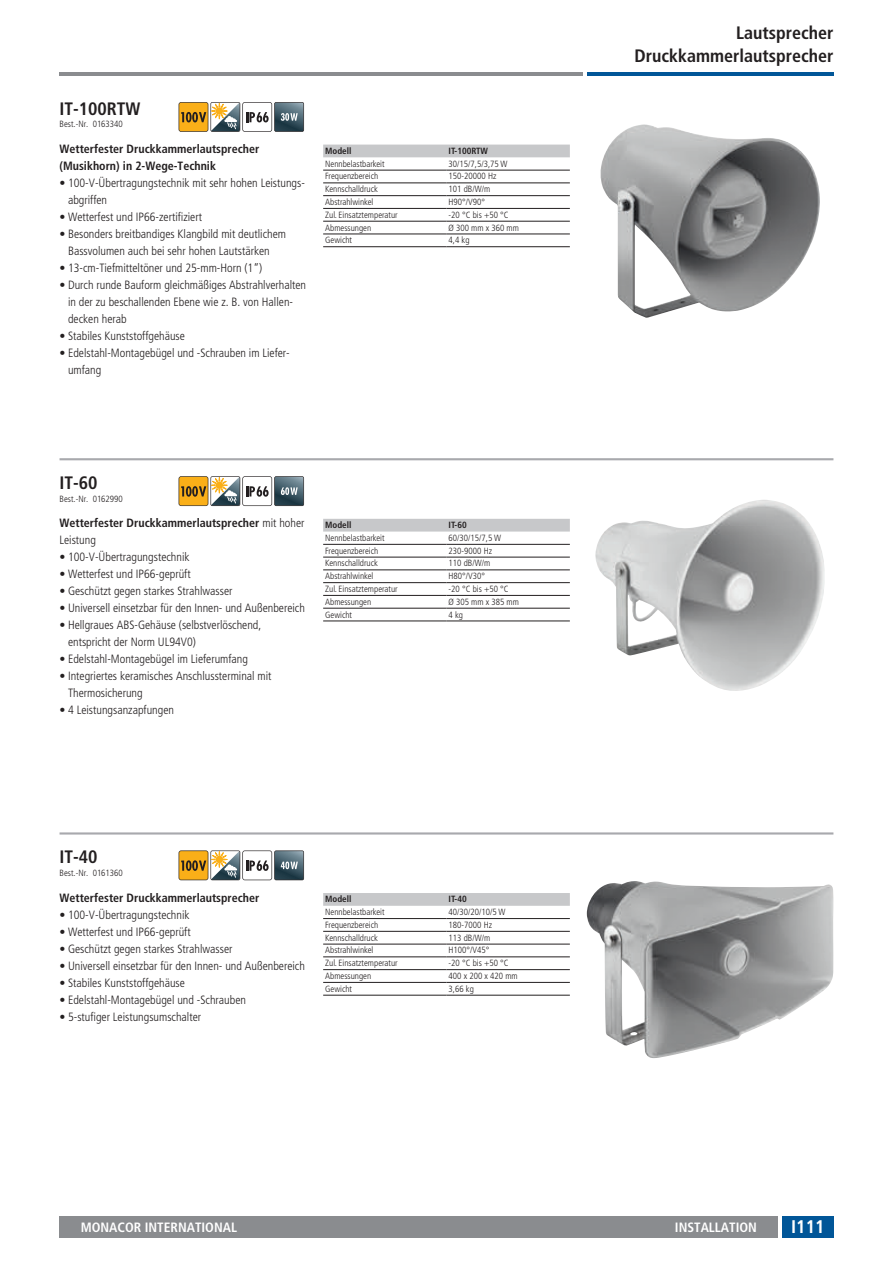
<style>
.page{position:relative;width:893px;height:1263px;background:#fff}
.page>*{position:absolute;margin:0;border:0;box-sizing:border-box;transform-origin:0 0}
.t1{font:700 condensed 18.3px "Frutiger LT Pro";color:#fff}
.t2{font:700 condensed 18px/22.5px "Frutiger LT Pro";color:#231f20;text-align:right}
.t3{font:700 condensed 13.5px "Frutiger LT Pro";color:#fff}
.t4{font:300 condensed 12px/17px "Frutiger LT Pro";color:#231f20}
.t5{font:700 condensed 12px/17px "Frutiger LT Pro";color:#231f20}
.t6{font:300 condensed 9px "Frutiger LT Pro";color:#231f20}
.t7{font:700 condensed 9px "Frutiger LT Pro";color:#231f20}
.s1{font-weight:300}
</style>
<div class="page">
<hr style="left:587px;top:72px;width:246px;height:3px;background:#015698">
<div style="left:782px;top:1216px;width:51px;height:21px;background:#015698"></div>
<div style="left:60px;top:1216px;width:718px;height:21px;background:#8a8c8f"></div>
<hr style="left:60px;top:72px;width:523px;height:3px;background:#8a8c8f">
<svg style="left:179px;top:102px;width:125px;height:30px"></svg>
<div style="left:323px;top:145px;width:247px;height:12px;background:#c7c8ca"></div>
<hr style="left:323px;top:170px;width:123px;height:1px;background:#231f20">
<hr style="left:446px;top:170px;width:124px;height:1px;background:#231f20">
<hr style="left:323px;top:183px;width:123px;height:1px;background:#231f20">
<hr style="left:446px;top:183px;width:124px;height:1px;background:#231f20">
<hr style="left:323px;top:195px;width:123px;height:1px;background:#231f20">
<hr style="left:446px;top:195px;width:124px;height:1px;background:#231f20">
<hr style="left:323px;top:208px;width:123px;height:1px;background:#231f20">
<hr style="left:446px;top:208px;width:124px;height:1px;background:#231f20">
<hr style="left:323px;top:221px;width:123px;height:1px;background:#231f20">
<hr style="left:446px;top:221px;width:124px;height:1px;background:#231f20">
<hr style="left:323px;top:234px;width:123px;height:1px;background:#231f20">
<hr style="left:323px;top:246px;width:123px;height:1px;background:#231f20">
<hr style="left:446px;top:234px;width:124px;height:1px;background:#231f20">
<hr style="left:446px;top:246px;width:124px;height:1px;background:#231f20">
<svg style="left:179px;top:476px;width:125px;height:30px"></svg>
<svg style="left:323px;top:519px;width:247px;height:13px;background:#c8c9cb"></svg>
<hr style="left:323px;top:544px;width:123px;height:1px;background:#231f20">
<hr style="left:446px;top:544px;width:124px;height:1px;background:#231f20">
<hr style="left:323px;top:557px;width:123px;height:1px;background:#231f20">
<hr style="left:446px;top:557px;width:124px;height:1px;background:#231f20">
<hr style="left:323px;top:570px;width:123px;height:1px;background:#231f20">
<hr style="left:446px;top:570px;width:124px;height:1px;background:#231f20">
<hr style="left:323px;top:582px;width:123px;height:1px;background:#231f20">
<hr style="left:446px;top:582px;width:124px;height:1px;background:#231f20">
<hr style="left:323px;top:595px;width:123px;height:1px;background:#231f20">
<hr style="left:446px;top:595px;width:124px;height:1px;background:#231f20">
<hr style="left:323px;top:608px;width:123px;height:1px;background:#231f20">
<hr style="left:323px;top:621px;width:123px;height:1px;background:#231f20">
<hr style="left:446px;top:608px;width:124px;height:1px;background:#231f20">
<hr style="left:446px;top:621px;width:124px;height:1px;background:#231f20">
<svg style="left:179px;top:850px;width:125px;height:30px"></svg>
<svg style="left:323px;top:893px;width:247px;height:13px;background:#c7c8ca"></svg>
<hr style="left:323px;top:918px;width:123px;height:1px;background:#231f20">
<hr style="left:446px;top:918px;width:124px;height:1px;background:#231f20">
<hr style="left:323px;top:931px;width:123px;height:1px;background:#231f20">
<hr style="left:446px;top:931px;width:124px;height:1px;background:#231f20">
<hr style="left:323px;top:944px;width:123px;height:1px;background:#231f20">
<hr style="left:446px;top:944px;width:124px;height:1px;background:#231f20">
<hr style="left:323px;top:956px;width:123px;height:1px;background:#231f20">
<hr style="left:446px;top:956px;width:124px;height:1px;background:#231f20">
<hr style="left:323px;top:969px;width:123px;height:1px;background:#231f20">
<hr style="left:446px;top:969px;width:124px;height:1px;background:#231f20">
<hr style="left:323px;top:982px;width:123px;height:1px;background:#231f20">
<hr style="left:323px;top:995px;width:123px;height:1px;background:#231f20">
<hr style="left:446px;top:982px;width:124px;height:1px;background:#231f20">
<hr style="left:446px;top:995px;width:124px;height:1px;background:#231f20">
<img style="left:600px;top:125px;width:220px;height:193px">
<img style="left:595px;top:500px;width:230px;height:191px">
<hr style="left:60px;top:458px;width:773px;height:2px;background:#a8a9ad">
<img style="left:587px;top:881px;width:246px;height:177px">
<hr style="left:60px;top:832px;width:773px;height:2px;background:#a8a9ad">
<h2 class="t2" style="left:60px;top:97px;width:83px">IT-100RTW</h2>
<p class="t6" style="left:60px;top:119px;width:65px">Best.-Nr. 0163340</p>
<p class="t5" style="left:60px;top:140px;width:201px">Wetterfester Druckkammerlautsprecher (Musikhorn) in 2-Wege-Technik</p>
<p class="t4" style="left:68px;top:175px;width:238px;text-indent:-9px">• 100-V-Übertragungstechnik mit sehr hohen Leistungs&shy;abgriffen</p>
<p class="t4" style="left:60px;top:209px;width:144px">• Wetterfest und IP66-zertifiziert</p>
<p class="t4" style="left:68px;top:226px;width:220px;text-indent:-9px">• Besonders breitbandiges Klangbild mit deutlichem<br>Bassvolumen auch bei sehr hohen Lautstärken</p>
<p class="t4" style="left:60px;top:260px;width:204px">• 13-cm-Tiefmitteltöner und 25-mm-Horn (1“)</p>
<p class="t4" style="left:68px;top:277px;width:240px;text-indent:-9px">• Durch runde Bauform gleichmäßiges Abstrahlverhalten in der zu beschallenden Ebene wie z. B. von Hallen&shy;decken herab</p>
<p class="t4" style="left:60px;top:328px;width:127px">• Stabiles Kunststoffgehäuse</p>
<p class="t4" style="left:68px;top:345px;width:223px;text-indent:-9px">• Edelstahl-Montagebügel und -Schrauben im Liefer&shy;umfang</p>
<p class="t7" style="left:325px;top:145px;width:28px">Modell</p>
<p class="t7" style="left:449px;top:145px;width:41px">IT-100RTW</p>
<p class="t6" style="left:325px;top:158px;width:61px">Nennbelastbarkeit</p>
<p class="t6" style="left:449px;top:158px;width:60px">30/15/7,5/3,75 W</p>
<p class="t6" style="left:325px;top:171px;width:55px">Frequenzbereich</p>
<p class="t6" style="left:449px;top:171px;width:49px">150‑20000 Hz</p>
<p class="t6" style="left:325px;top:184px;width:54px">Kennschalldruck</p>
<p class="t6" style="left:449px;top:184px;width:43px">101 dB/W/m</p>
<p class="t6" style="left:325px;top:197px;width:50px">Abstrahlwinkel</p>
<p class="t6" style="left:449px;top:197px;width:38px">H90°/V90°</p>
<p class="t6" style="left:325px;top:210px;width:74px">Zul. Einsatztemperatur</p>
<p class="t6" style="left:449px;top:210px;width:62px">-20 °C bis +50 °C</p>
<p class="t6" style="left:325px;top:222px;width:48px">Abmessungen</p>
<p class="t6" style="left:449px;top:222px;width:72px">Ø 300 mm x 360 mm</p>
<p class="t6" style="left:325px;top:235px;width:28px">Gewicht</p>
<p class="t6" style="left:449px;top:235px;width:22px">4,4 kg</p>
<h2 class="t2" style="left:60px;top:471px;width:40px">IT-60</h2>
<p class="t6" style="left:60px;top:493px;width:65px">Best.-Nr. 0162990</p>
<p class="t5" style="left:60px;top:515px;width:246px">Wetterfester Druckkammerlautsprecher <span class="s1">mit hoher<br>Leistung</span></p>
<p class="t4" style="left:60px;top:549px;width:132px">• 100‑V‑Übertragungstechnik</p>
<p class="t4" style="left:60px;top:566px;width:133px">• Wetterfest und IP66-geprüft</p>
<p class="t4" style="left:60px;top:583px;width:174px">• Geschützt gegen starkes Strahlwasser</p>
<p class="t4" style="left:60px;top:600px;width:247px">• Universell einsetzbar für den Innen- und Außenbereich</p>
<p class="t4" style="left:68px;top:617px;width:195px;text-indent:-9px">• Hellgraues ABS‑Gehäuse (selbstverlöschend, entspricht der Norm UL94V0)</p>
<p class="t4" style="left:60px;top:651px;width:190px">• Edelstahl-Montagebügel im Lieferumfang</p>
<p class="t4" style="left:68px;top:668px;width:205px;text-indent:-9px">• Integriertes keramisches Anschlussterminal mit<br>Thermosicherung</p>
<p class="t4" style="left:60px;top:702px;width:116px">• 4 Leistungsanzapfungen</p>
<p class="t7" style="left:325px;top:520px;width:28px">Modell</p>
<p class="t7" style="left:449px;top:520px;width:20px">IT-60</p>
<p class="t6" style="left:325px;top:533px;width:61px">Nennbelastbarkeit</p>
<p class="t6" style="left:449px;top:533px;width:54px">60/30/15/7,5 W</p>
<p class="t6" style="left:325px;top:545px;width:55px">Frequenzbereich</p>
<p class="t6" style="left:449px;top:545px;width:45px">230‑9000 Hz</p>
<p class="t6" style="left:325px;top:558px;width:54px">Kennschalldruck</p>
<p class="t6" style="left:449px;top:558px;width:43px">110 dB/W/m</p>
<p class="t6" style="left:325px;top:571px;width:50px">Abstrahlwinkel</p>
<p class="t6" style="left:449px;top:571px;width:38px">H80°/V30°</p>
<p class="t6" style="left:325px;top:584px;width:74px">Zul. Einsatztemperatur</p>
<p class="t6" style="left:449px;top:584px;width:62px">-20 °C bis +50 °C</p>
<p class="t6" style="left:325px;top:596px;width:48px">Abmessungen</p>
<p class="t6" style="left:449px;top:596px;width:72px">Ø 305 mm x 385 mm</p>
<p class="t6" style="left:325px;top:609px;width:28px">Gewicht</p>
<p class="t6" style="left:449px;top:609px;width:16px">4 kg</p>
<h2 class="t2" style="left:60px;top:846px;width:40px">IT-40</h2>
<p class="t6" style="left:60px;top:868px;width:65px">Best.-Nr. 0161360</p>
<p class="t5" style="left:60px;top:889px;width:201px">Wetterfester Druckkammerlautsprecher</p>
<p class="t4" style="left:60px;top:906px;width:132px">• 100‑V‑Übertragungstechnik</p>
<p class="t4" style="left:60px;top:923px;width:133px">• Wetterfest und IP66-geprüft</p>
<p class="t4" style="left:60px;top:940px;width:174px">• Geschützt gegen starkes Strahlwasser</p>
<p class="t4" style="left:60px;top:957px;width:247px">• Universell einsetzbar für den Innen- und Außenbereich</p>
<p class="t4" style="left:60px;top:974px;width:127px">• Stabiles Kunststoffgehäuse</p>
<p class="t4" style="left:60px;top:991px;width:188px">• Edelstahl-Montagebügel und -Schrauben</p>
<p class="t4" style="left:60px;top:1008px;width:143px">• 5-stufiger Leistungsumschalter</p>
<p class="t7" style="left:325px;top:894px;width:28px">Modell</p>
<p class="t7" style="left:449px;top:894px;width:20px">IT-40</p>
<p class="t6" style="left:325px;top:907px;width:61px">Nennbelastbarkeit</p>
<p class="t6" style="left:449px;top:907px;width:58px">40/30/20/10/5 W</p>
<p class="t6" style="left:325px;top:920px;width:55px">Frequenzbereich</p>
<p class="t6" style="left:449px;top:920px;width:45px">180‑7000 Hz</p>
<p class="t6" style="left:325px;top:932px;width:54px">Kennschalldruck</p>
<p class="t6" style="left:449px;top:932px;width:43px">113 dB/W/m</p>
<p class="t6" style="left:325px;top:945px;width:50px">Abstrahlwinkel</p>
<p class="t6" style="left:449px;top:945px;width:42px">H100°/V45°</p>
<p class="t6" style="left:325px;top:958px;width:74px">Zul. Einsatztemperatur</p>
<p class="t6" style="left:449px;top:958px;width:62px">-20 °C bis +50 °C</p>
<p class="t6" style="left:325px;top:971px;width:48px">Abmessungen</p>
<p class="t6" style="left:449px;top:971px;width:71px">400 x 200 x 420 mm</p>
<p class="t6" style="left:325px;top:983px;width:28px">Gewicht</p>
<p class="t6" style="left:449px;top:983px;width:27px">3,66 kg</p>
<h2 class="t2" style="left:634px;top:22px;width:201px">Lautsprecher<br>Druckkammerlautsprecher</h2>
<p class="t3" style="left:81px;top:1219px;width:158px">MONACOR INTERNATIONAL</p>
<p class="t3" style="left:675px;top:1219px;width:83px">INSTALLATION</p>
<h1 class="t1" style="left:791px;top:1216px;width:35px">I111</h1>
</div>
